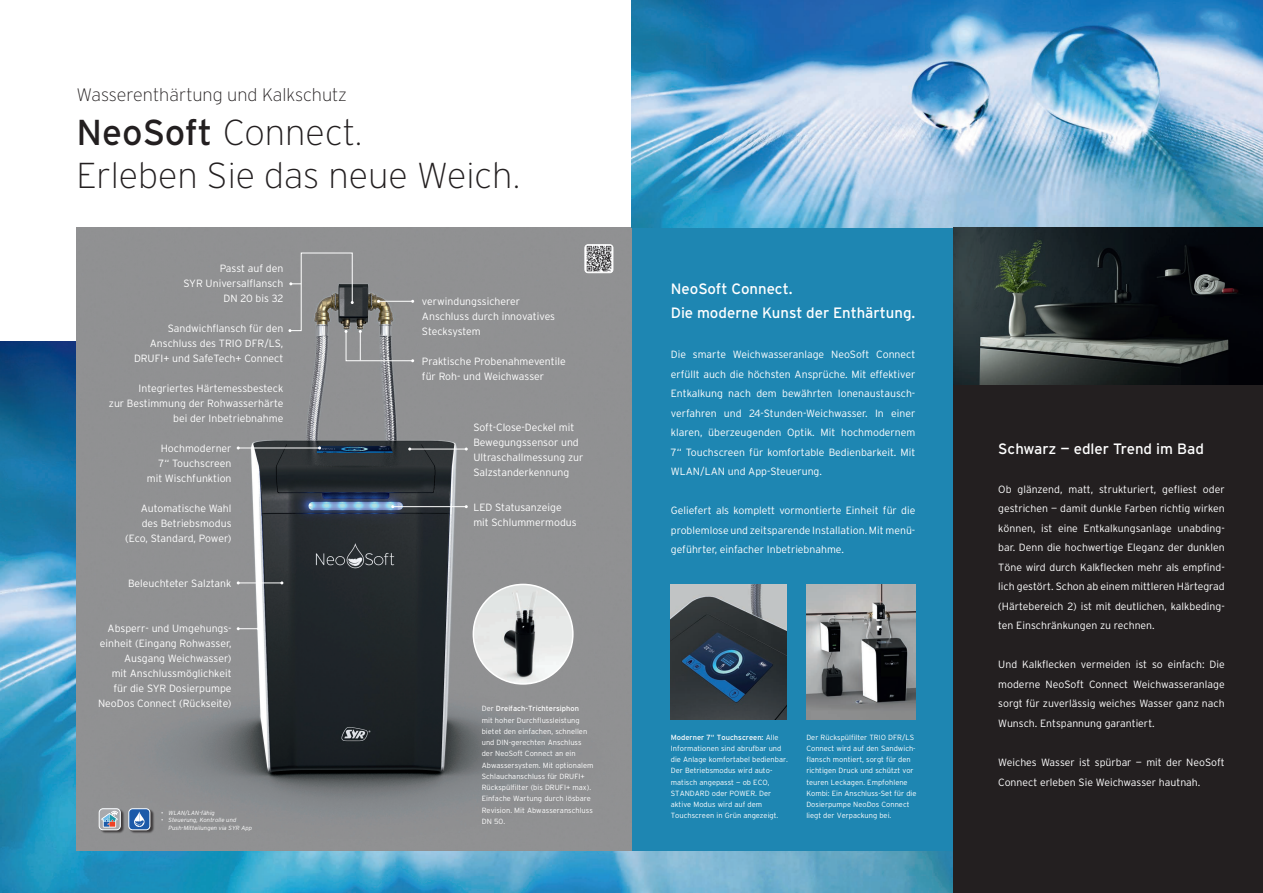
<style>
.page{position:relative;width:1263px;height:893px;background:#fff}
.page>*{position:absolute;margin:0;border:0;box-sizing:border-box;transform-origin:0 0}
.t1{font:200 36px "Interstate";color:#231f20}
.t2{font:200 18px "Interstate";color:#231f20}
.t3{font:15px "Interstate";color:#fff}
.t4{font:300 10.5px/19.5px "Interstate";color:#fff;text-align:justify}
.t5{font:300 7.5px/11.2px "Interstate";color:#fff}
.t6{font:7.5px "Interstate";color:#fff}
.t7{font:italic 300 6px "Interstate";color:#fff}
.s1{font-weight:400}
.s2{font-weight:300}
</style>
<div class="page">
<img style="left:0;top:342px;width:953px;height:551px">
<div style="left:631px;top:227px;width:322px;height:624px;background:#1e86b2"></div>
<div style="left:953px;top:385px;width:310px;height:508px;background:#231f20"></div>
<img style="left:77px;top:228px;width:554px;height:623px">
<img style="left:631px;top:0;width:632px;height:228px">
<img style="left:671px;top:584px;width:116px;height:136px">
<img style="left:806px;top:584px;width:109px;height:136px">
<img style="left:953px;top:228px;width:310px;height:157px">
<img style="left:473px;top:584px;width:100px;height:100px;border-radius:50px">
<div style="left:473px;top:584px;width:101px;height:101px;border:2px solid #fff;border-radius:50%"></div>
<img style="left:587px;top:246px;width:24px;height:25px">
<div style="left:585px;top:244px;width:28px;height:29px;border:1px solid #fff;border-radius:3px"></div>
<div style="left:129px;top:809px;width:25px;height:25px;background:#231f20;opacity:.75"></div>
<svg style="left:129px;top:809px;width:21px;height:21px"></svg>
<div style="left:128px;top:808px;width:22px;height:22px;border:1px solid #fff;border-radius:4px"></div>
<div style="left:99px;top:809px;width:26px;height:25px;background:#231f20;opacity:.75"></div>
<svg style="left:99px;top:809px;width:21px;height:21px"></svg>
<div style="left:99px;top:808px;width:22px;height:22px;border:1px solid #fff;border-radius:4px"></div>
<svg style="left:288px;top:252px;width:126px;height:110px"></svg>
<hr style="left:410px;top:449px;width:56px;height:1px;background:#fff">
<hr style="left:393px;top:506px;width:73px;height:1px;background:#fff">
<hr style="left:238px;top:448px;width:82px;height:1px;background:#fff">
<hr style="left:238px;top:583px;width:44px;height:1px;background:#fff">
<svg style="left:237px;top:627px;width:23px;height:3px"></svg>
<p class="t2" style="left:77px;top:85px;width:272px">Wasserenthärtung und Kalkschutz</p>
<p class="t1" style="left:77px;top:112px;width:287px"><span class="s1">NeoSoft</span> Connect.</p>
<p class="t1" style="left:77px;top:156px;width:445px">Erleben Sie das neue Weich.</p>
<p class="t4" style="left:220px;top:258px;width:65px">Passt auf den</p>
<p class="t4" style="left:184px;top:273px;width:101px">SYR Universalflansch</p>
<p class="t4" style="left:224px;top:288px;width:61px">DN 20 bis 32</p>
<p class="t4" style="left:168px;top:318px;width:117px">Sandwichflansch für den</p>
<p class="t4" style="left:150px;top:333px;width:135px">Anschluss des TRIO DFR/LS,</p>
<p class="t4" style="left:134px;top:348px;width:151px">DRUFI+ und SafeTech+ Connect</p>
<p class="t4" style="left:139px;top:378px;width:146px">Integriertes Härtemessbesteck</p>
<p class="t4" style="left:109px;top:393px;width:176px">zur Bestimmung der Rohwasserhärte</p>
<p class="t4" style="left:173px;top:408px;width:112px">bei der Inbetriebnahme</p>
<p class="t4" style="left:161px;top:438px;width:72px">Hochmoderner</p>
<p class="t4" style="left:159px;top:453px;width:74px">7“ Touchscreen</p>
<p class="t4" style="left:147px;top:468px;width:86px">mit Wischfunktion</p>
<p class="t4" style="left:141px;top:498px;width:92px">Automatische Wahl</p>
<p class="t4" style="left:142px;top:513px;width:91px">des Betriebsmodus</p>
<p class="t4" style="left:125px;top:528px;width:108px">(Eco, Standard, Power)</p>
<p class="t4" style="left:128px;top:573px;width:105px">Beleuchteter Salztank</p>
<p class="t4" style="left:108px;top:618px;width:125px">Absperr- und Umgehungs-</p>
<p class="t4" style="left:100px;top:633px;width:133px">einheit (Eingang Rohwasser,</p>
<p class="t4" style="left:124px;top:648px;width:109px">Ausgang Weichwasser)</p>
<p class="t4" style="left:112px;top:663px;width:121px">mit Anschlussmöglichkeit</p>
<p class="t4" style="left:113px;top:678px;width:120px">für die SYR Dosierpumpe</p>
<p class="t4" style="left:98px;top:693px;width:135px">NeoDos Connect (Rückseite)</p>
<p class="t7" style="left:161px;top:809px;width:55px">• WLAN/LAN-fähig</p>
<p class="t7" style="left:161px;top:817px;width:77px">• Steuerung, Kontrolle und</p>
<p class="t7" style="left:169px;top:824px;width:85px">Push-Mitteilungen via SYR App</p>
<p class="t4" style="left:422px;top:291px;width:100px">verwindungssicherer</p>
<p class="t4" style="left:422px;top:306px;width:135px">Anschluss durch innovatives</p>
<p class="t4" style="left:422px;top:321px;width:60px">Stecksystem</p>
<p class="t4" style="left:422px;top:351px;width:145px">Praktische Probenahmeventile</p>
<p class="t4" style="left:422px;top:366px;width:124px">für Roh- und Weichwasser</p>
<p class="t4" style="left:473px;top:417px;width:102px">Soft-Close-Deckel mit</p>
<p class="t4" style="left:473px;top:432px;width:107px">Bewegungssensor und</p>
<p class="t4" style="left:473px;top:447px;width:112px">Ultraschallmessung zur</p>
<p class="t4" style="left:473px;top:462px;width:97px">Salzstanderkennung</p>
<p class="t4" style="left:473px;top:497px;width:90px">LED Statusanzeige</p>
<p class="t4" style="left:473px;top:512px;width:105px">mit Schlummermodus</p>
<p class="t6" style="left:482px;top:704px;width:99px"><span class="s2">Der</span> Dreifach-Trichtersiphon</p>
<p class="t5" style="left:482px;top:714px;width:99px">mit hoher Durchflussleistung</p>
<p class="t5" style="left:482px;top:725px;width:107px">bietet den einfachen, schnellen</p>
<p class="t5" style="left:482px;top:737px;width:113px">und DIN-gerechten Anschluss der NeoSoft Connect an ein<br>Abwassersystem. Mit optionalem<br>Schlauchanschluss für DRUFI+<br>Rückspülfilter (bis DRUFI+ max).<br>Einfache Wartung durch lösbare<br>Revision. Mit Abwasseranschluss</p>
<p class="t5" style="left:482px;top:815px;width:25px">DN 50.</p>
<p class="t3" style="left:671px;top:280px;width:123px">NeoSoft Connect.</p>
<p class="t3" style="left:671px;top:304px;width:246px">Die moderne Kunst der Enthärtung.</p>
<p class="t4" style="left:671px;top:345px;width:246px">Die smarte Weichwasseranlage NeoSoft Connect erfüllt auch die höchsten Ansprüche. Mit effektiver Entkalkung nach dem bewährten Ionenaustausch&shy;verfahren und 24-Stunden-Weichwasser. In einer klaren, überzeugenden Optik. Mit hochmodernem 7“ Touchscreen für komfortable Bedienbarkeit. Mit WLAN/LAN und App-Steuerung.</p>
<p class="t4" style="left:671px;top:501px;width:246px">Geliefert als komplett vormontierte Einheit für die problemlose und zeitsparende Installation. Mit menü-</p>
<p class="t4" style="left:671px;top:540px;width:175px">geführter, einfacher Inbetriebnahme.</p>
<p class="t5" style="left:671px;top:731px;width:112px"><span class="s1">Moderner 7“ Touchscreen:</span> Alle<br>Informationen sind abrufbar und</p>
<p class="t5" style="left:671px;top:754px;width:119px">die Anlage komfortabel bedienbar.</p>
<p class="t5" style="left:671px;top:765px;width:103px">Der Betriebsmodus wird auto-</p>
<p class="t5" style="left:671px;top:776px;width:102px">matisch angepasst — ob ECO,<br>STANDARD oder POWER. Der</p>
<p class="t5" style="left:671px;top:799px;width:109px">aktive Modus wird auf dem<br>Touchscreen in Grün angezeigt.</p>
<p class="t5" style="left:806px;top:731px;width:109px">Der Rückspülfilter TRIO DFR/LS</p>
<p class="t5" style="left:806px;top:742px;width:111px">Connect wird auf den Sandwich-</p>
<p class="t5" style="left:806px;top:754px;width:106px">flansch montiert, sorgt für den</p>
<p class="t5" style="left:806px;top:765px;width:109px">richtigen Druck und schützt vor</p>
<p class="t5" style="left:806px;top:776px;width:103px">teuren Leckagen. Empfohlene</p>
<p class="t5" style="left:806px;top:787px;width:112px">Kombi: Ein Anschluss-Set für die<br>Dosierpumpe NeoDos Connect</p>
<p class="t5" style="left:806px;top:810px;width:86px">liegt der Verpackung bei.</p>
<p class="t3" style="left:998px;top:440px;width:207px">Schwarz — edler Trend im Bad</p>
<p class="t4" style="left:998px;top:479px;width:228px">Ob glänzend, matt, strukturiert, gefliest oder gestrichen — damit dunkle Farben richtig wirken können, ist eine Entkalkungsanlage unabding&shy;bar. Denn die hochwertige Eleganz der dunklen Töne wird durch Kalkflecken mehr als empfind&shy;lich gestört. Schon ab einem mittleren Härtegrad (Härtebereich 2) ist mit deutlichen, kalkbeding&shy;ten Einschränkungen zu rechnen.</p>
<p class="t4" style="left:998px;top:655px;width:228px">Und Kalkflecken vermeiden ist so einfach: Die moderne NeoSoft Connect Weichwasseranlage sorgt für zuverlässig weiches Wasser ganz nach Wunsch. Entspannung garantiert.</p>
<p class="t4" style="left:998px;top:752px;width:228px">Weiches Wasser ist spürbar — mit der NeoSoft<br>Connect erleben Sie Weichwasser hautnah.</p>
</div>
